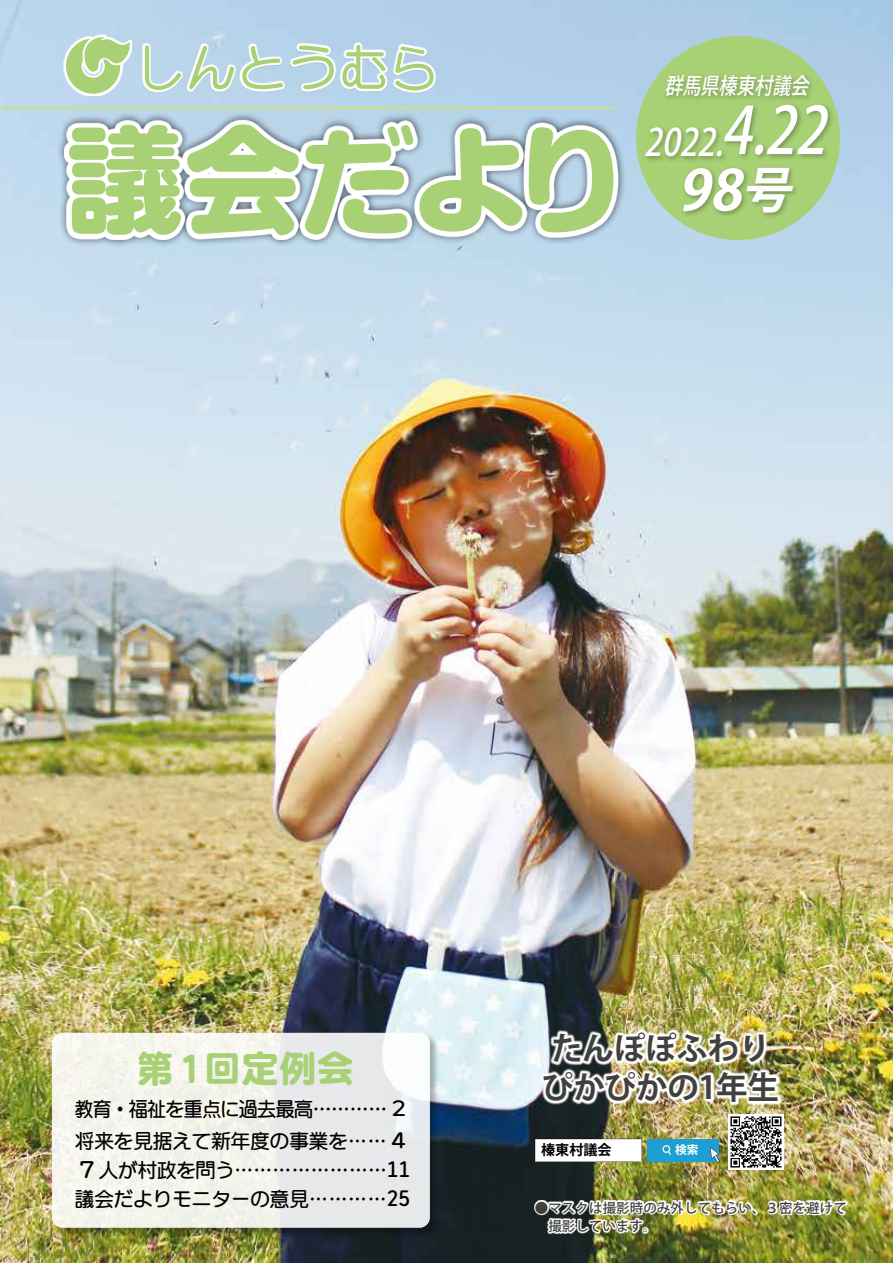
<style>
.page{position:relative;width:893px;height:1263px;background:#fff}
.page>*{position:absolute;margin:0;border:0;box-sizing:border-box;transform-origin:0 0}
.t1{font:italic 700 55.5px "Koz Go Pro";color:#fff}
.t2{font:51px "DF Maru Gothic Bd WIN RKSJ H";letter-spacing:-.005em;color:#a8d176}
.t3{font:italic 700 49.5px "Koz Go Pro";color:#fff}
.t4{font:italic 500 37.5px "Koz Go Pro";color:#fff;scale:.84 1}
.t5{font:37.5px "DF Maru Gothic SB WIN RKSJ H";color:#a8d176}
.t6{font:700 31.5px "Koz Go Pro";letter-spacing:-.005em;color:#40403e}
.t7{font:italic 500 22.5px "Koz Go Pro";color:#fff;scale:.8 1}
.t8{font:19.5px/29.2px "DFUD Maru Gothic W6 WIN RKSJ H";color:#000}
.t9{font:19.5px "DFUD Maru Gothic W6 WIN RKSJ H";letter-spacing:-.025em;color:#000}
.t10{font:700 14.1px "Koz Go Pro";color:#000}
.t11{font:500 13.5px "Koz Go Pro";letter-spacing:.005em;color:#40403e}
.t12{font:700 11.7px "Koz Go Pro";color:#fff}
.s1{font-size:64.5px}
.s2{font-size:21px}
</style>
<div class="page">
<img style="left:0;top:0;width:893px;height:1263px">
<div style="left:636px;top:36px;width:204px;height:204px;background:#a8d176;border-radius:50%"></div>
<div style="left:663px;top:72px;width:153px;height:31px;background:#000;opacity:.3"></div>
<div style="left:642px;top:102px;width:192px;height:61px;background:#000;opacity:.3"></div>
<div style="left:680px;top:164px;width:119px;height:55px;background:#000;opacity:.3"></div>
<hr style="left:0;top:106px;width:615px;height:3px;background:#c5dfa2">
<svg style="left:64px;top:35px;width:68px;height:61px"></svg>
<svg style="left:66px;top:37px;width:64px;height:57px;background:#bbdaa5"></svg>
<div style="left:142px;top:42px;width:294px;height:52px;background:#000;opacity:.75"></div>
<svg style="left:143px;top:43px;width:293px;height:50px;fill:#bad5ec"></svg>
<div style="left:57px;top:111px;width:569px;height:137px;background:#000;opacity:.75"></div>
<svg style="left:64px;top:119px;width:554px;height:121px"></svg>
<svg style="left:69px;top:125px;width:112px;height:110px"></svg>
<svg style="left:187px;top:124px;width:112px;height:111px"></svg>
<svg style="left:305px;top:125px;width:108px;height:110px"></svg>
<svg style="left:419px;top:128px;width:103px;height:104px"></svg>
<svg style="left:529px;top:127px;width:84px;height:105px"></svg>
<div style="left:647px;top:1139px;width:71px;height:22px;background:#1d9fd4"></div>
<svg style="left:535px;top:1139px;width:106px;height:22px"></svg>
<svg style="left:710px;top:1147px;width:10px;height:15px"></svg>
<svg style="left:662px;top:1145px;width:9px;height:10px"></svg>
<img style="left:725px;top:1112px;width:61px;height:61px">
<img style="left:539px;top:1028px;width:243px;height:78px">
<div style="left:51px;top:1032px;width:389px;height:205px;background:#000;opacity:.3"></div>
<div style="left:52px;top:1033px;width:378px;height:195px;background:#f1f1eb;border-radius:10px"></div>
<img style="left:534px;top:1200px;width:313px;height:33px">
<h2 class="t2" style="left:135px;top:42px;width:306px">しんとうむら</h2>
<p class="t7" style="left:664px;top:72px;width:188px">群馬県榛東村議会</p>
<h3 class="t4" style="left:644px;top:119px;width:236px">2022.<span class="s1">4.22</span></h3>
<h3 class="t3" style="left:742px;top:158px;width:63px">号</h3>
<h1 class="t1" style="left:678px;top:155px;width:79px">98</h1>
<h3 class="t5" style="left:136px;top:1050px;width:219px">第１回定例会</h3>
<p class="t9" style="left:75px;top:1096px;width:337px">教育・福祉を重点に過去最高............２</p>
<p class="t8" style="left:74px;top:1125px;width:338px">将来を見据えて新年度の事業を......４<br><span class="s2">７</span>人が村政を問う........................11</p>
<p class="t8" style="left:75px;top:1184px;width:337px">議会だよりモニターの意見…………25</p>
<h3 class="t6" style="left:551px;top:1028px;width:221px">たんぽぽふわり</h3>
<h3 class="t6" style="left:542px;top:1067px;width:239px">ぴかぴかの1年生</h3>
<p class="t10" style="left:541px;top:1141px;width:72px">榛東村議会</p>
<p class="t12" style="left:675px;top:1142px;width:25px">検索</p>
<p class="t11" style="left:535px;top:1199px;width:313px">●マスクは撮影時のみ外してもらい、３密を避けて</p>
<p class="t11" style="left:548px;top:1217px;width:109px">撮影しています。</p>
</div>
